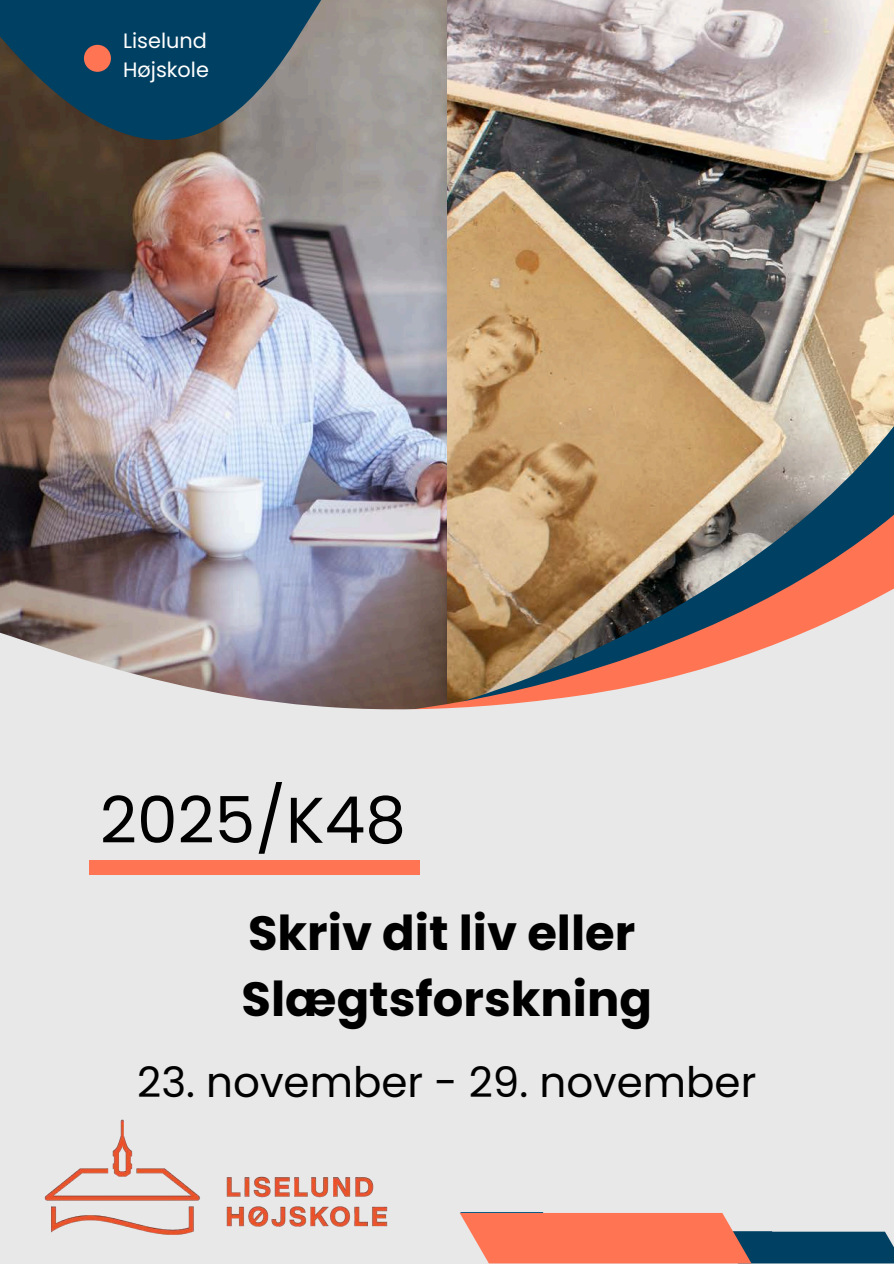
<style>
.page{position:relative;width:894px;height:1264px;background:#fff}
.page>*{position:absolute;margin:0;border:0;box-sizing:border-box;transform-origin:0 0}
.t1{font:64.5px "Poppins";color:#000}
.t2{font:700 48px/66.3px "Poppins";color:#000}
.t3{font:42px "Poppins";color:#000}
.t4{font:20.85px/28.7px "Poppins";color:#fff}
</style>
<div class="page">
<div style="left:0;top:0;width:893px;height:1263px;background:#e8e8e8"></div>
<img style="left:446px;top:0;width:447px;height:370px">
<img style="left:0;top:152px;width:446px;height:218px">
<img style="left:0;top:370px;width:893px;height:111px">
<img style="left:0;top:481px;width:893px;height:86px">
<img style="left:0;top:567px;width:893px;height:143px">
<svg style="left:0;top:0;width:447px;height:152px;background:#49626e"></svg>
<div style="left:89px;top:860px;width:331px;height:14px;background:#ff7453"></div>
<div style="left:84px;top:45px;width:27px;height:27px;background:#ff7453;border-radius:50%"></div>
<svg style="left:460px;top:1212px;width:433px;height:51px"></svg>
<img style="left:44px;top:1119px;width:344px;height:116px">
<h2 class="t4" style="left:123px;top:27px;width:87px">Liselund<br>Højskole</h2>
<h1 class="t1" style="left:100px;top:775px;width:307px">2025/K48</h1>
<p class="t2" style="left:241px;top:899px;width:412px">Skriv dit liv eller<br>Slægtsforskning</p>
<p class="t3" style="left:137px;top:1053px;width:620px">23. november - 29. november</p>
</div>
